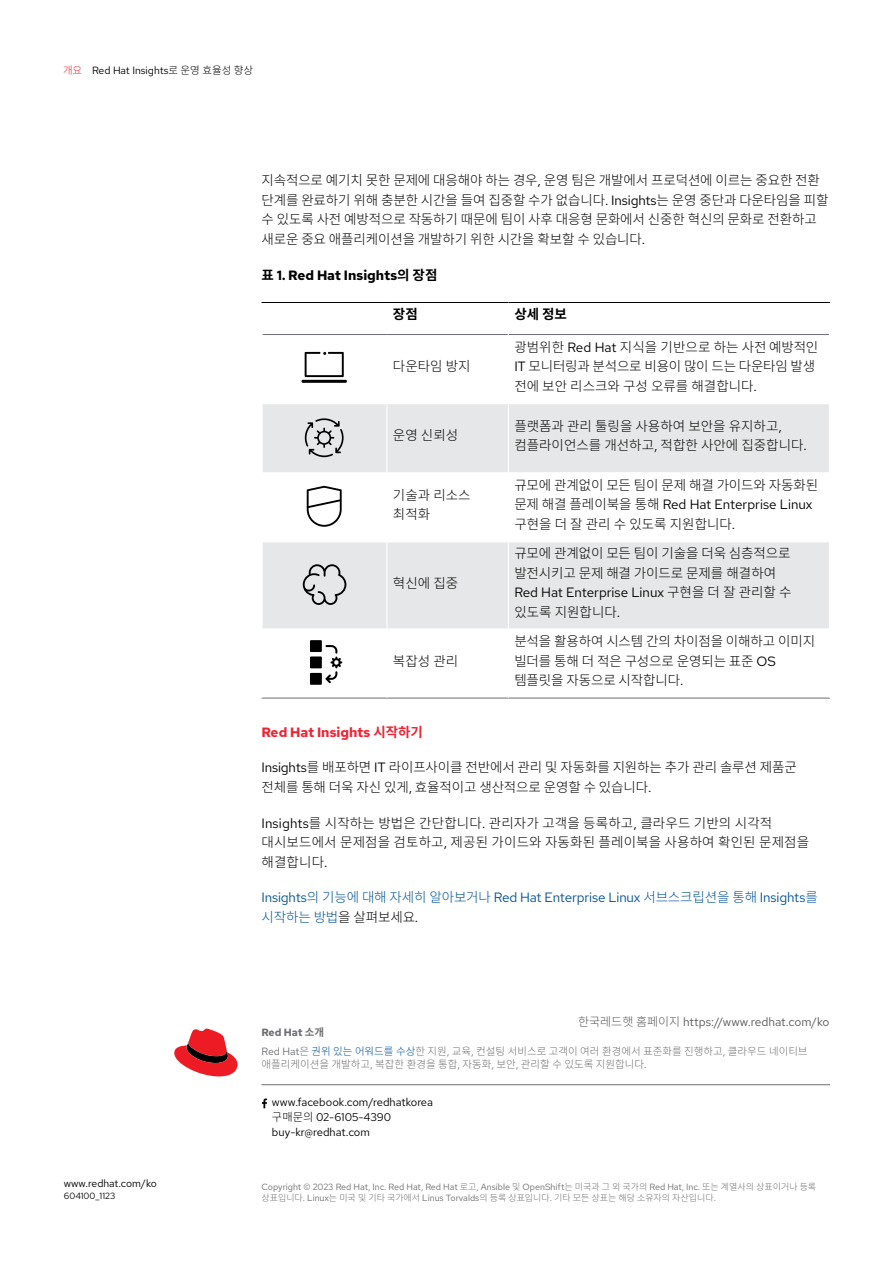
<style>
.page{position:relative;width:893px;height:1263px;background:#fff}
.page>*{position:absolute;margin:0;border:0;box-sizing:border-box;transform-origin:0 0}
.t1{font:300 13.5px/19.5px "Noto Sans KR";letter-spacing:-.01em;color:#000}
.t2{font:300 13.5px/19.5px "Noto Sans KR";letter-spacing:.01em;color:#000}
.t3{font:13.5px "Red Hat Text";color:#000}
.t4{font:13.5px "Red Hat Text";letter-spacing:-.01em;color:#005398}
.t5{font:700 13.5px "Red Hat Text";color:#000}
.t6{font:700 13.5px "Red Hat Text";color:#ee2434}
.t7{font:300 13.5px "Noto Sans KR";letter-spacing:-.01em;color:#005398}
.t8{font:700 13.5px "Noto Sans KR";color:#000}
.t9{font:12px "Red Hat Text";color:#58585b}
.t10{font:11.25px/15px "Red Hat Text";color:#000}
.t11{font:300 10.5px/13.5px "Noto Sans KR";color:#6d6e71}
.t12{font:10.5px "Red Hat Text";color:#000}
.t13{font:700 10.5px "Red Hat Text";letter-spacing:-.015em;color:#6d6e71}
.t14{font:9px "Red Hat Text";color:#6d6e71}
.t15{font:300 9px "Noto Sans KR";color:#6d6e71}
.t16{font:9px "Red Hat Text";color:#000}
.s1{font-family:"Noto Sans KR";font-weight:300;color:#ee2434}
.s2{font-family:"Noto Sans KR";font-weight:300}
.s3{font-family:"Red Hat Text";font-weight:400}
.s4{font-family:"Noto Sans KR"}
.s5{color:#000}
.s6{font-family:"Red Hat Text";font-weight:400;color:#000}
.s7{color:#005398}
</style>
<div class="page">
<hr style="left:261px;top:1084px;width:569px;height:1px;background:#6d6e71">
<svg style="left:174px;top:1028px;width:64px;height:48px"></svg>
<div style="left:263px;top:542px;width:566px;height:86px;background:#e6e7e8"></div>
<hr style="left:263px;top:334px;width:124px;height:1px;background:#6d6e71">
<hr style="left:387px;top:334px;width:121px;height:1px;background:#6d6e71">
<hr style="left:509px;top:334px;width:320px;height:1px;background:#6d6e71">
<hr style="left:386px;top:542px;width:2px;height:86px;background:#fff">
<hr style="left:261px;top:698px;width:126px;height:1px;background:#6d6e71">
<hr style="left:387px;top:698px;width:121px;height:1px;background:#6d6e71">
<hr style="left:508px;top:698px;width:322px;height:1px;background:#6d6e71">
<hr style="left:508px;top:542px;width:1px;height:86px;background:#fff">
<hr style="left:261px;top:302px;width:126px;height:1px;background:#000">
<hr style="left:387px;top:302px;width:121px;height:1px;background:#000">
<hr style="left:508px;top:302px;width:322px;height:1px;background:#000">
<svg style="left:305px;top:352px;width:39px;height:25px"></svg>
<hr style="left:302px;top:380px;width:45px;height:3px;background:#000">
<div style="left:310px;top:673px;width:12px;height:12px;background:#000"></div>
<div style="left:310px;top:656px;width:12px;height:12px;background:#000"></div>
<div style="left:310px;top:640px;width:12px;height:12px;background:#000"></div>
<svg style="left:326px;top:645px;width:17px;height:38px"></svg>
<svg style="left:303px;top:564px;width:43px;height:41px;background:#babbbc"></svg>
<svg style="left:307px;top:486px;width:35px;height:41px"></svg>
<div style="left:263px;top:404px;width:566px;height:68px;background:#e6e7e8"></div>
<svg style="left:262px;top:1098px;width:5px;height:10px"></svg>
<p class="t12" style="left:63px;top:63px;width:192px"><span class="s1">개요</span> Red Hat Insights<span class="s2">로 운영 효율성 향상</span></p>
<p class="t12" style="left:64px;top:1176px;width:95px">www.redhat.com/ko</p>
<p class="t16" style="left:64px;top:1190px;width:53px">604100_1123</p>
<p class="t1" style="left:261px;top:171px;width:568px">지속적으로 예기치 못한 문제에 대응해야 하는 경우<span class="s3">,</span> 운영 팀은 개발에서 프로덕션에 이르는 중요한 전환 단계를 완료하기 위해 충분한 시간을 들여 집중할 수가 없습니다<span class="s3">. Insights</span>는 운영 중단과 다운타임을 피할 수 있도록 사전 예방적으로 작동하기 때문에 팀이 사후 대응형 문화에서 신중한 혁신의 문화로 전환하고 새로운 중요 애플리케이션을 개발하기 위한 시간을 확보할 수 있습니다<span class="s3">.</span></p>
<p class="t5" style="left:261px;top:266px;width:177px"><span class="s4">표</span> 1. Red Hat Insights<span class="s4">의 장점</span></p>
<p class="t8" style="left:393px;top:306px;width:26px">장점</p>
<p class="t8" style="left:514px;top:306px;width:54px">상세 정보</p>
<p class="t1" style="left:393px;top:357px;width:79px">다운타임 방지</p>
<p class="t1" style="left:514px;top:337px;width:305px">광범위한 <span class="s3">Red Hat</span> 지식을 기반으로 하는 사전 예방적인<br><span class="s3">IT</span> 모니터링과 분석으로 비용이 많이 드는 다운타임 발생 전에 보안 리스크와 구성 오류를 해결합니다<span class="s3">.</span></p>
<p class="t1" style="left:393px;top:426px;width:67px">운영 신뢰성</p>
<p class="t1" style="left:514px;top:416px;width:294px">플랫폼과 관리 툴링을 사용하여 보안을 유지하고<span class="s3">, </span>컴플라이언스를 개선하고<span class="s3">,</span> 적합한 사안에 집중합니다<span class="s3">.</span></p>
<p class="t1" style="left:393px;top:485px;width:79px">기술과 리소스 최적화</p>
<p class="t1" style="left:514px;top:476px;width:305px">규모에 관계없이 모든 팀이 문제 해결 가이드와 자동화된</p>
<p class="t3" style="left:514px;top:496px;width:300px"><span class="s2">문제 해결 플레이북을 통해</span> Red Hat Enterprise Linux</p>
<p class="t1" style="left:514px;top:515px;width:222px">구현을 더 잘 관리 수 있도록 지원합니다<span class="s3">.</span></p>
<p class="t1" style="left:393px;top:573px;width:67px">혁신에 집중</p>
<p class="t1" style="left:393px;top:651px;width:67px">복잡성 관리</p>
<p class="t1" style="left:514px;top:544px;width:278px">규모에 관계없이 모든 팀이 기술을 더욱 심층적으로 발전시키고 문제 해결 가이드로 문제를 해결하여</p>
<p class="t3" style="left:514px;top:584px;width:279px">Red Hat Enterprise Linux <span class="s2">구현을 더 잘 관리할 수</span></p>
<p class="t1" style="left:514px;top:602px;width:107px">있도록 지원합니다<span class="s3">.</span></p>
<p class="t1" style="left:514px;top:632px;width:302px">분석을 활용하여 시스템 간의 차이점을 이해하고 이미지 빌더를 통해 더 적은 구성으로 운영되는 표준 <span class="s3">OS </span>템플릿을 자동으로 시작합니다<span class="s3">.</span></p>
<p class="t6" style="left:261px;top:723px;width:163px">Red Hat Insights <span class="s4">시작하기</span></p>
<p class="t1" style="left:261px;top:758px;width:537px"><span class="s3">Insights</span>를 배포하면 <span class="s3">IT</span> 라이프사이클 전반에서 관리 및 자동화를 지원하는 추가 관리 솔루션 제품군 전체를 통해 더욱 자신 있게<span class="s3">,</span> 효율적이고 생산적으로 운영할 수 있습니다<span class="s3">.</span></p>
<p class="t2" style="left:261px;top:813px;width:549px"><span class="s3">Insights</span>를 시작하는 방법은 간단합니다<span class="s3">.</span> 관리자가 고객을 등록하고<span class="s3">,</span> 클라우드 기반의 시각적 대시보드에서 문제점을 검토하고<span class="s3">,</span> 제공된 가이드와 자동화된 플레이북을 사용하여 확인된 문제점을 해결합니다<span class="s3">.</span></p>
<p class="t4" style="left:261px;top:889px;width:558px">Insights<span class="s2">의 기능에 대해 자세히 알아보거나</span> Red Hat Enterprise Linux <span class="s2">서브스크립션을 통해</span> Insights<span class="s2">를</span></p>
<p class="t7" style="left:261px;top:909px;width:158px">시작하는 방법<span class="s5">을 살펴보세요</span><span class="s6">.</span></p>
<p class="t9" style="left:578px;top:1014px;width:253px"><span class="s2">한국레드햇 홈페이지</span> https://www.redhat.com/ko</p>
<p class="t13" style="left:261px;top:1025px;width:64px">Red Hat <span class="s4">소개</span></p>
<p class="t11" style="left:261px;top:1044px;width:548px"><span class="s3">Red Hat</span>은 <span class="s7">권위 있는 어워드를 수상</span>한 지원<span class="s3">,</span> 교육<span class="s3">,</span> 컨설팅 서비스로 고객이 여러 환경에서 표준화를 진행하고<span class="s3">,</span> 클라우드 네이티브 애플리케이션을 개발하고<span class="s3">,</span> 복잡한 환경을 통합<span class="s3">,</span> 자동화<span class="s3">,</span> 보안<span class="s3">,</span> 관리할 수 있도록 지원합니다<span class="s3">.</span></p>
<p class="t10" style="left:272px;top:1095px;width:163px">www.facebook.com/redhatkorea <span class="s2">구매문의</span> 02-6105-4390 buy-kr@redhat.com</p>
<p class="t14" style="left:261px;top:1181px;width:556px">Copyright © 2023 Red Hat, Inc. Red Hat, Red Hat <span class="s2">로고</span>, Ansible <span class="s2">및</span> OpenShift<span class="s2">는 미국과 그 외 국가의</span> Red Hat, Inc. <span class="s2">또는 계열사의 상표이거나 등록</span></p>
<p class="t15" style="left:261px;top:1193px;width:456px">상표입니다<span class="s3">. Linux</span>는 미국 및 기타 국가에서 <span class="s3">Linus Torvalds</span>의 등록 상표입니다<span class="s3">.</span> 기타 모든 상표는 해당 소유자의 자산입니다<span class="s3">.</span></p>
</div>
